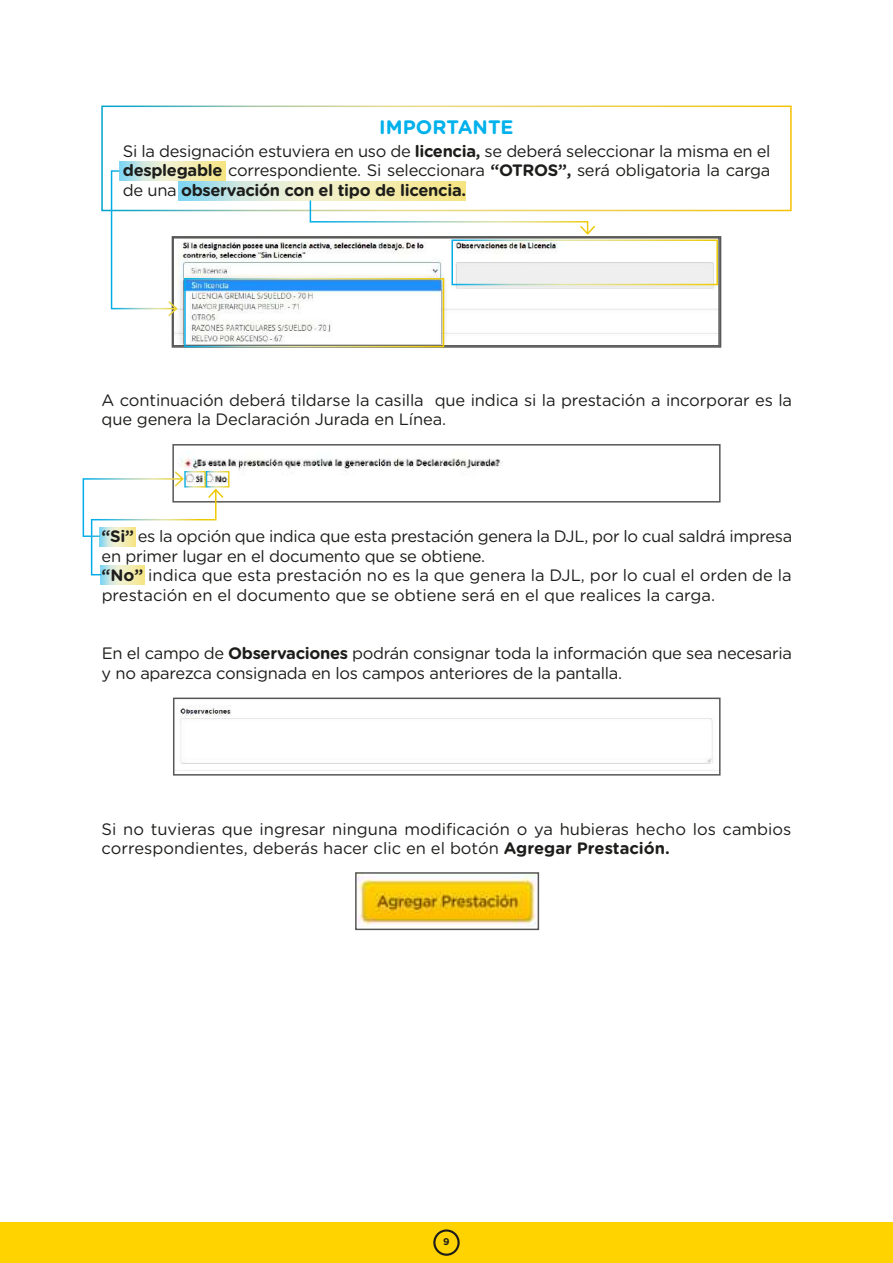
<style>
.page{position:relative;width:893px;height:1263px;background:#fff}
.page>*{position:absolute;margin:0;border:0;box-sizing:border-box;transform-origin:0 0}
.t1{font:700 19.5px "Gotham Rounded";color:#00b1eb}
.t2{font:16.5px/19.5px "Gotham Rounded";letter-spacing:-.015em;color:#1d1d1b}
.t3{font:700 9.75px "Gotham Rounded";color:#1d1d1b}
.s1{font-weight:700}
</style>
<div class="page">
<div style="left:0;top:1222px;width:893px;height:41px;background:#ffd300"></div>
<div style="left:433px;top:1229px;width:27px;height:27px;border:2px solid #1d1d1b;border-radius:50%"></div>
<svg style="left:101px;top:575px;width:43px;height:10px"></svg>
<img style="left:180px;top:451px;width:323px;height:37px">
<div style="left:172px;top:444px;width:549px;height:58px;border:2px solid #575756"></div>
<img style="left:358px;top:875px;width:178px;height:52px">
<div style="left:355px;top:872px;width:184px;height:58px;border:2px solid #575756"></div>
<svg style="left:101px;top:106px;width:691px;height:105px"></svg>
<svg style="left:111px;top:170px;width:66px;height:146px"></svg>
<svg style="left:184px;top:200px;width:534px;height:147px"></svg>
<svg style="left:83px;top:471px;width:146px;height:104px"></svg>
<img style="left:180px;top:705px;width:533px;height:59px">
<div style="left:173px;top:698px;width:548px;height:78px;border:2px solid #575756"></div>
<p class="t1" style="left:379px;top:113px;width:136px">IMPORTANTE</p>
<p class="t2" style="left:123px;top:140px;width:649px;text-align:justify">Si la designación estuviera en uso de <span class="s1">licencia,</span> se deberá seleccionar la misma en el <span class="s1">desplegable</span> correspondiente. Si seleccionara <span class="s1">“OTROS”,</span> será obligatoria la carga de una <span class="s1">observación con el tipo de licencia.</span></p>
<p class="t2" style="left:102px;top:389px;width:692px">A continuación deberá tildarse la casilla que indica si la prestación a incorporar es la que genera la Declaración Jurada en Línea.</p>
<p class="t2" style="left:102px;top:526px;width:692px"><span class="s1">“Si”</span> es la opción que indica que esta prestación genera la DJL, por lo cual saldrá impresa en primer lugar en el documento que se obtiene.<br><span class="s1">“No”</span> indica que esta prestación no es la que genera la DJL, por lo cual el orden de la prestación en el documento que se obtiene será en el que realices la carga.</p>
<p class="t2" style="left:102px;top:643px;width:692px">En el campo de <span class="s1">Observaciones</span> podrán consignar toda la información que sea necesaria y no aparezca consignada en los campos anteriores de la pantalla.</p>
<p class="t2" style="left:102px;top:818px;width:691px">Si no tuvieras que ingresar ninguna modificación o ya hubieras hecho los cambios correspondientes, deberás hacer clic en el botón <span class="s1">Agregar Prestación.</span></p>
<p class="t3" style="left:443px;top:1235px;width:8px">9</p>
</div>
